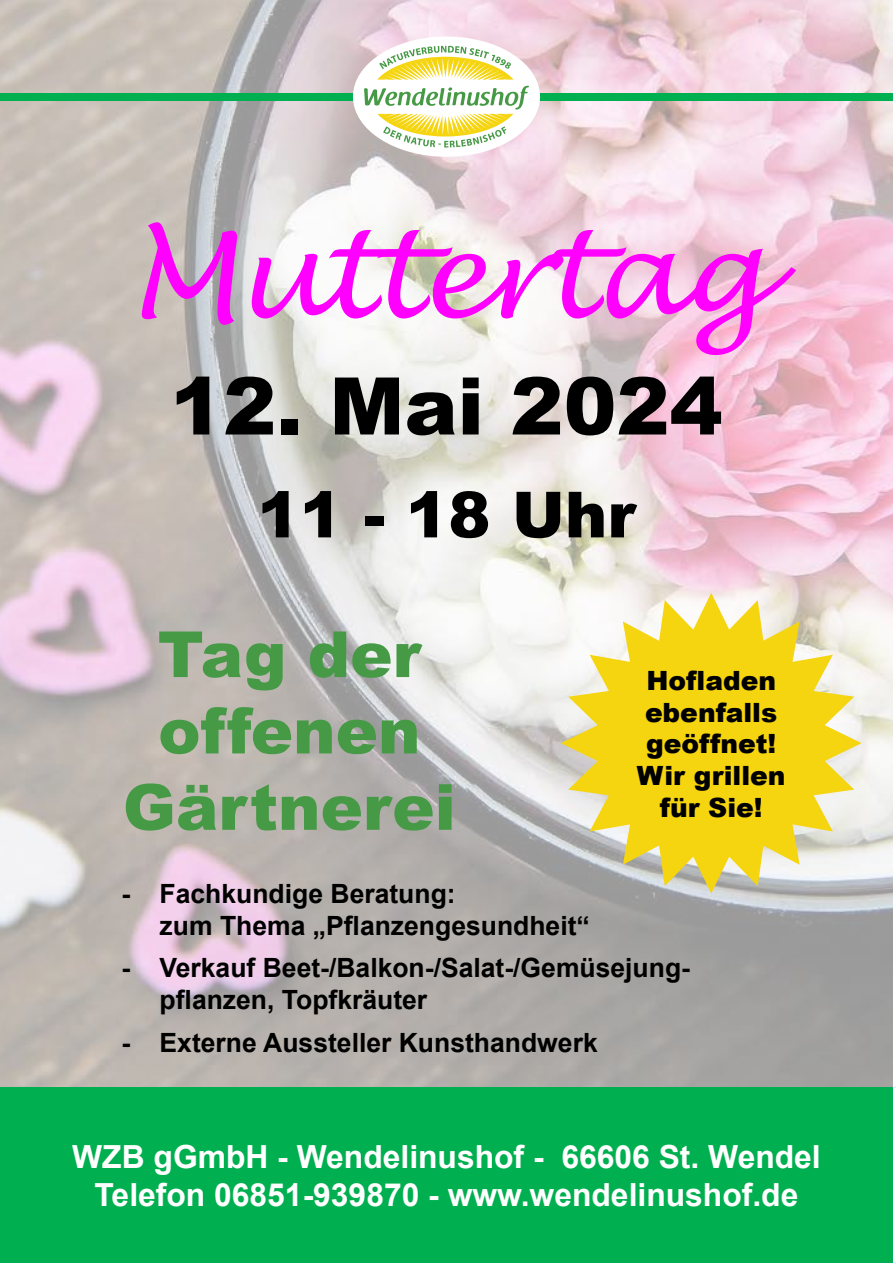
<style>
.page{position:relative;width:893px;height:1263px;background:#fff}
.page>*{position:absolute;margin:0;border:0;box-sizing:border-box;transform-origin:0 0}
.t1{font:italic 116.7px "Lucida Handwriting";letter-spacing:-.025em;color:#f0f}
.t2{font:900 79.5px "Arial";color:#000}
.t3{font:900 63.6px/76.3px "Arial";color:#469a45;text-align:center}
.t4{font:900 63.6px "Arial";color:#000}
.t5{font:700 31.8px/38.2px "Arial";color:#fff;text-align:center}
.t6{font:700 26.55px/31.8px "Arial";color:#000}
.t7{font:900 26.55px/31.8px "Arial";color:#000;text-align:center}
</style>
<div class="page">
<img style="left:0;top:0;width:893px;height:1087px">
<div style="left:0;top:93px;width:893px;height:7px;background:#00b050"></div>
<div style="left:0;top:1087px;width:893px;height:176px;background:#00b050"></div>
<div style="left:353px;top:37px;width:187px;height:120px;background:#fff;border-radius:50%"></div>
<svg style="left:364px;top:46px;width:165px;height:101px"></svg>
<svg style="left:561px;top:593px;width:301px;height:300px;fill:#f5d410"></svg>
<h1 class="t1" style="left:128px;top:205px;width:639px">Muttertag</h1>
<h2 class="t2" style="left:170px;top:348px;width:554px">12. Mai 2024</h2>
<h3 class="t4" style="left:257px;top:468px;width:380px">11 - 18 Uhr</h3>
<h3 class="t3" style="left:123px;top:614px;width:334px">Tag der offenen<br>Gärtnerei</h3>
<p class="t7" style="left:637px;top:664px;width:150px">Hofladen ebenfalls geöffnet!<br>Wir grillen für Sie!</p>
<p class="t6" style="left:160px;top:878px;width:432px;text-indent:-38px">- Fachkundige Beratung:<br>zum Thema „Pflanzengesundheit“</p>
<p class="t6" style="left:160px;top:952px;width:532px;text-indent:-38px">- Verkauf Beet-/Balkon-/Salat-/Gemüsejung&shy;pflanzen, Topfkräuter</p>
<p class="t6" style="left:122px;top:1026px;width:478px">- Externe Aussteller Kunsthandwerk</p>
<p class="t5" style="left:72px;top:1138px;width:750px">WZB gGmbH - Wendelinushof - 66606 St. Wendel<br>Telefon 06851-939870 - www.wendelinushof.de</p>
</div>
